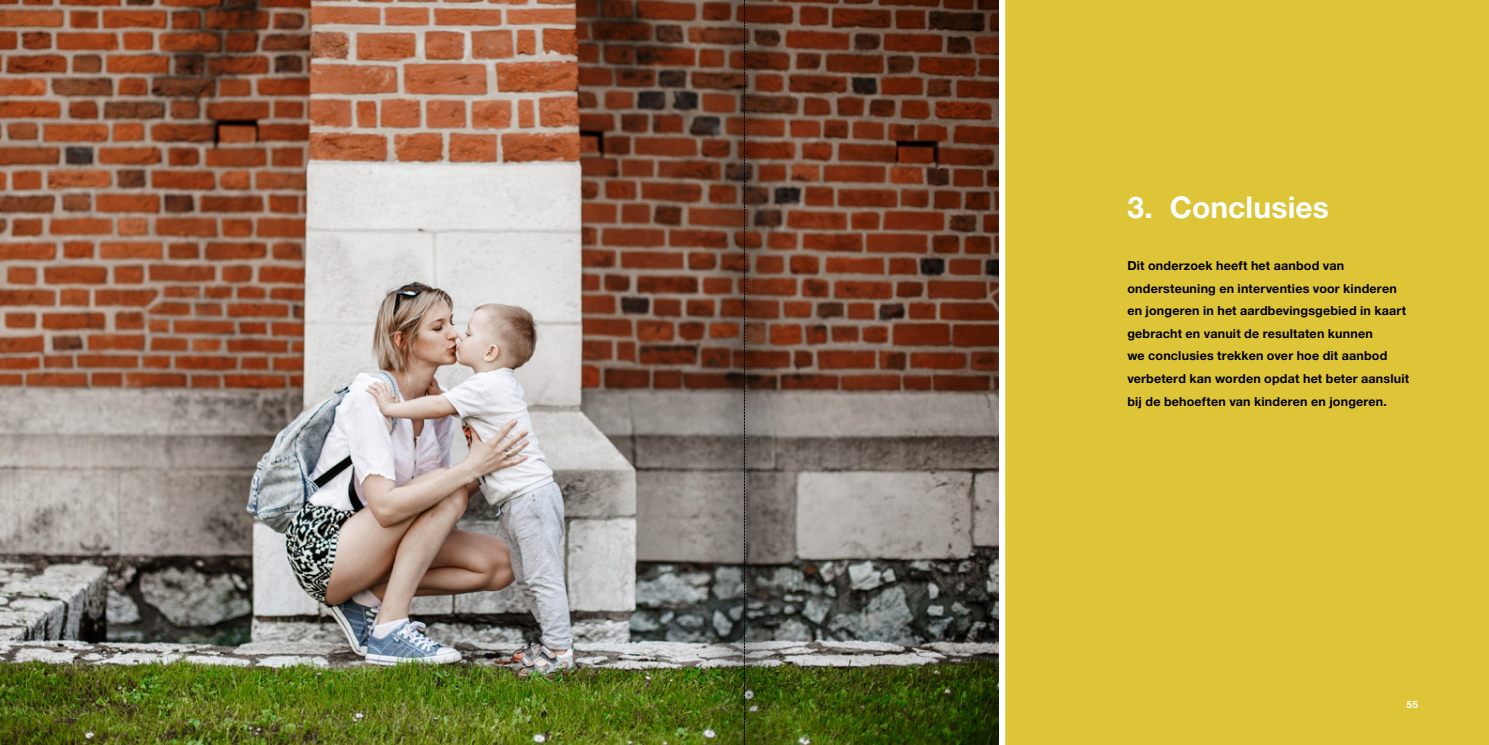
<style>
.page{position:relative;width:1489px;height:745px;background:#fff}
.page>*{position:absolute;margin:0;border:0;box-sizing:border-box;transform-origin:0 0}
.t1{font:700 30px "Helvetica Neue LT Std";letter-spacing:.005em;color:#fff}
.t2{font:700 12.5px/22.5px "Helvetica Neue LT Std";letter-spacing:.015em;color:#000}
.t3{font:700 10px "Helvetica Neue LT Std";color:#fff}
</style>
<div class="page">
<div style="left:1002px;top:0;width:486px;height:744px;background:#dec437"></div>
<img style="left:0;top:0;width:998px;height:744px">
<div style="left:998px;top:0;width:7px;height:744px;background:#fff"></div>
<img style="left:745px;top:0;width:42px;height:744px">
<img style="left:702px;top:0;width:42px;height:744px">
<svg style="left:744px;top:0;width:1px;height:744px"></svg>
<h1 class="t1" style="left:1127px;top:188px;width:203px">3. Conclusies</h1>
<p class="t2" style="left:1127px;top:254px;width:283px">Dit onderzoek heeft het aanbod van ondersteuning en interventies voor kinderen en jongeren in het aardbevingsgebied in kaart gebracht en vanuit de resultaten kunnen<br>we conclusies trekken over hoe dit aanbod verbeterd kan worden opdat het beter aansluit bij de behoeften van kinderen en jongeren.</p>
<p class="t3" style="left:1406px;top:698px;width:13px">55</p>
</div>
